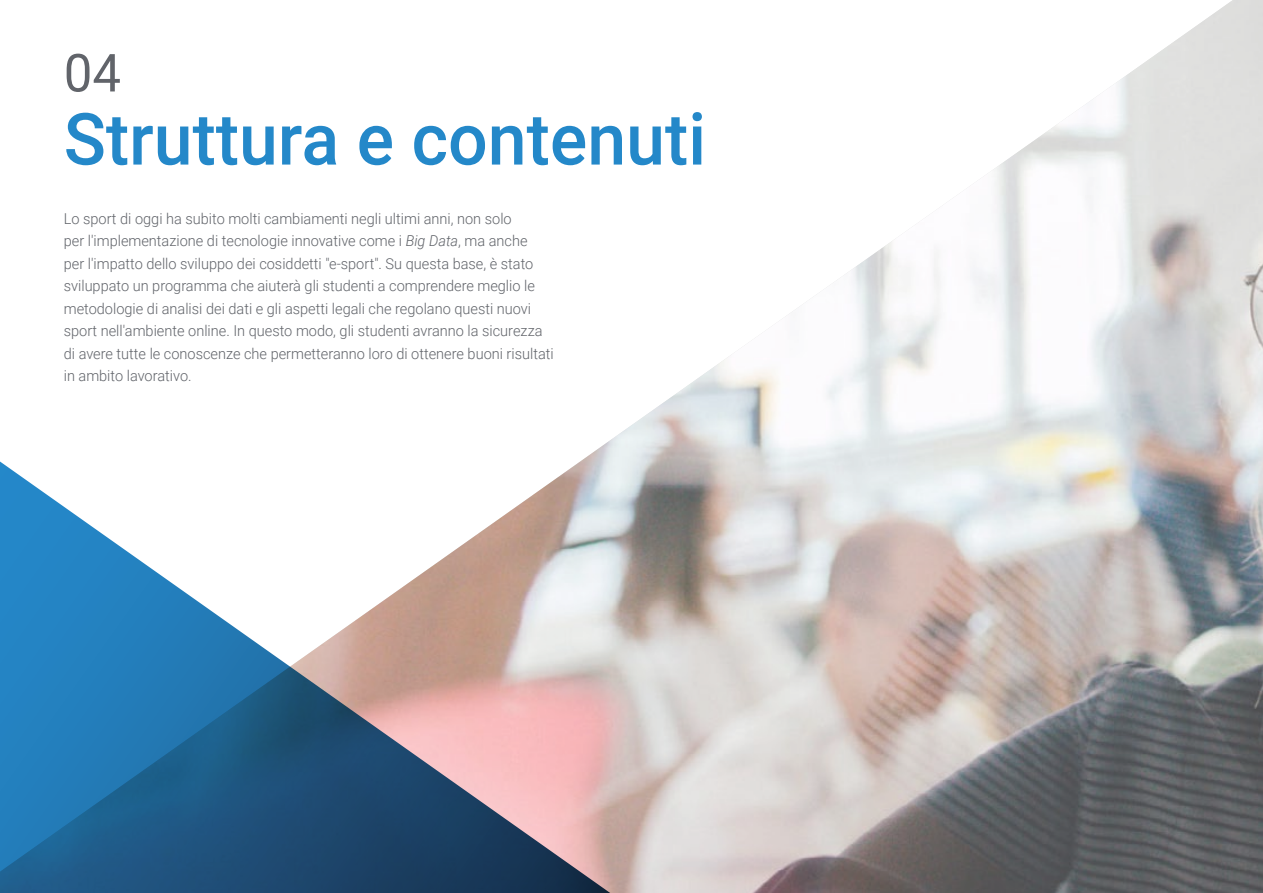
<style>
.page{position:relative;width:1263px;height:893px;background:#fff}
.page>*{position:absolute;margin:0;border:0;box-sizing:border-box;transform-origin:0 0}
.t1{font:500 72px "Roboto";color:#2488c9}
.t2{font:52.5px "Roboto";color:#61646a}
.t3{font:300 15px/22.5px "Roboto";color:#61646a}
.s1{font-style:italic}
</style>
<div class="page">
<img style="left:602px;top:0;width:661px;height:893px">
<svg style="left:0;top:446px;width:640px;height:447px"></svg>
<h2 class="t2" style="left:64px;top:36px;width:59px">04</h2>
<h1 class="t1" style="left:64px;top:89px;width:644px">Struttura e contenuti</h1>
<p class="t3" style="left:64px;top:207px;width:491px">Lo sport di oggi ha subito molti cambiamenti negli ultimi anni, non solo<br>per l'implementazione di tecnologie innovative come i <span class="s1">Big Data</span>, ma anche<br>per l'impatto dello sviluppo dei cosiddetti "e-sport". Su questa base, è stato sviluppato un programma che aiuterà gli studenti a comprendere meglio le metodologie di analisi dei dati e gli aspetti legali che regolano questi nuovi sport nell'ambiente online. In questo modo, gli studenti avranno la sicurezza di avere tutte le conoscenze che permetteranno loro di ottenere buoni risultati in ambito lavorativo.</p>
</div>
